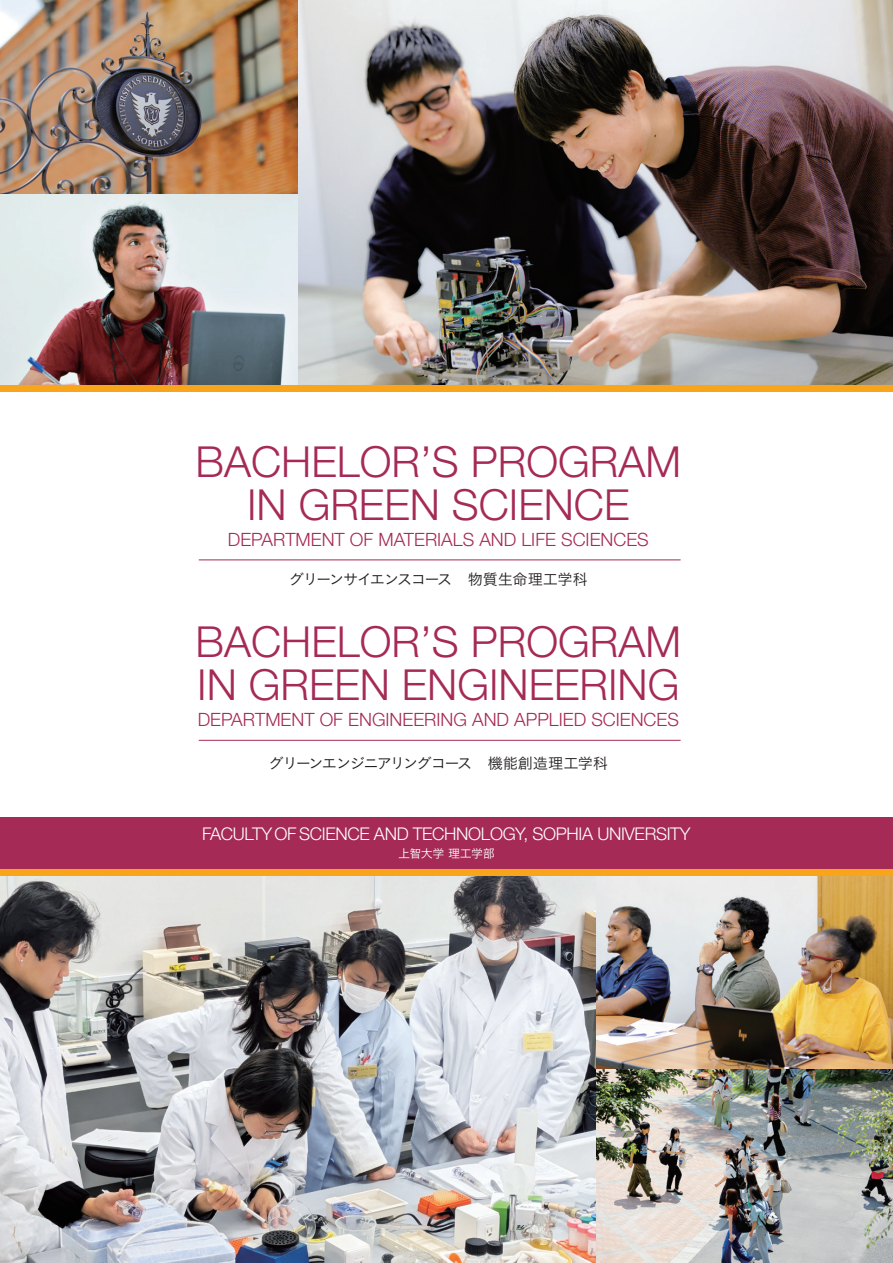
<style>
.page{position:relative;width:893px;height:1263px;background:#fff}
.page>*{position:absolute;margin:0;border:0;box-sizing:border-box;transform-origin:0 0}
.t1{font:300 42.75px/42.8px "Helvetica Neue LT Std";color:#a52a56;text-align:center}
.t2{font:300 18.3px "Helvetica Neue LT Std";color:#a52a56}
.t3{font:300 17.55px "Helvetica Neue LT Std";letter-spacing:-.02em;color:#fff}
.t4{font:15.3px "Koburina Go Std N W3";letter-spacing:-.085em;color:#231f20}
.t5{font:12px "Koburina Go Std N W3";letter-spacing:-.045em;color:#fff}
</style>
<div class="page">
<div style="left:0;top:817px;width:893px;height:53px;background:#a52a56"></div>
<img style="left:298px;top:0;width:595px;height:385px">
<img style="left:595px;top:876px;width:298px;height:193px">
<img style="left:0;top:193px;width:298px;height:192px">
<img style="left:595px;top:1069px;width:298px;height:194px">
<img style="left:0;top:0;width:298px;height:193px">
<img style="left:0;top:876px;width:595px;height:387px">
<hr style="left:199px;top:560px;width:482px;height:1px;background:#a52a56">
<hr style="left:199px;top:740px;width:482px;height:1px;background:#a52a56">
<div style="left:0;top:385px;width:893px;height:6px;background:#f9a51b"></div>
<div style="left:0;top:870px;width:893px;height:6px;background:#f9a51b"></div>
<h1 class="t1" style="left:196px;top:440px;width:487px">BACHELOR’S PROGRAM<br>IN GREEN SCIENCE</h1>
<p class="t2" style="left:228px;top:528px;width:422px">DEPARTMENT OF MATERIALS AND LIFE SCIENCES</p>
<p class="t4" style="left:289px;top:568px;width:300px">グリーンサイエンスコース　物質生命理工学科</p>
<h1 class="t1" style="left:196px;top:620px;width:487px;text-align:left">BACHELOR’S PROGRAM<br>IN GREEN ENGINEERING</h1>
<p class="t2" style="left:198px;top:708px;width:483px">DEPARTMENT OF ENGINEERING AND APPLIED SCIENCES</p>
<p class="t4" style="left:268px;top:752px;width:341px">グリーンエンジニアリングコース　機能創造理工学科</p>
<p class="t3" style="left:202px;top:823px;width:490px">FACULTY OF SCIENCE AND TECHNOLOGY, SOPHIA UNIVERSITY</p>
<p class="t5" style="left:398px;top:844px;width:98px">上智大学 理工学部</p>
</div>
